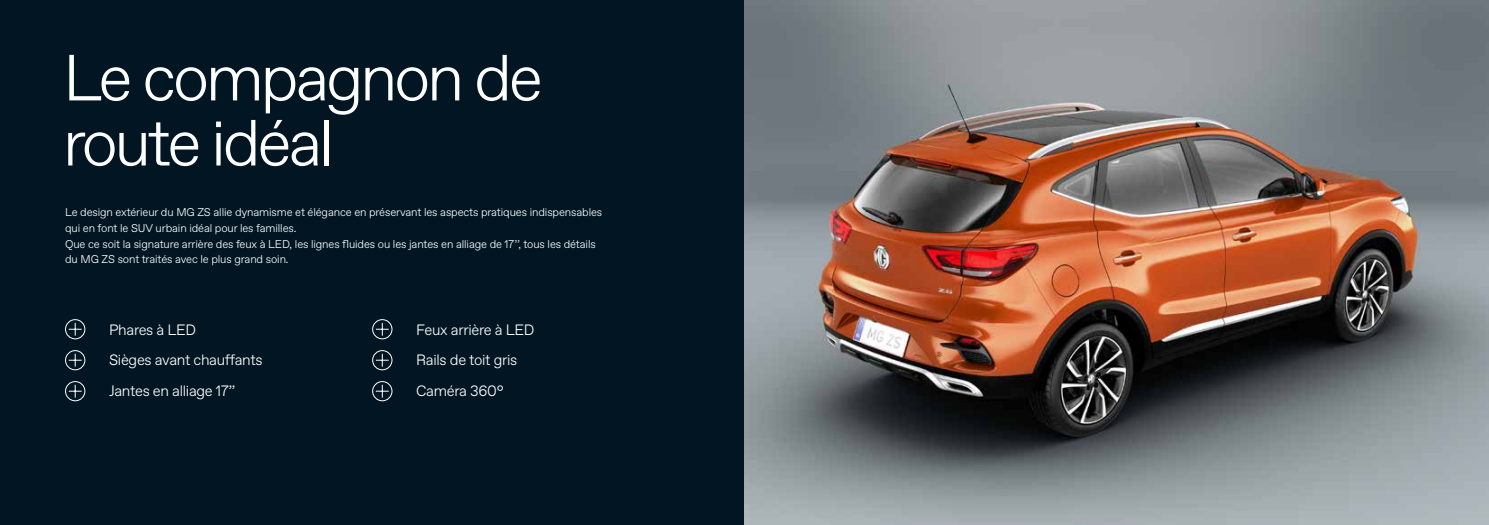
<style>
.page{position:relative;width:1489px;height:525px;background:#fff}
.page>*{position:absolute;margin:0;border:0;box-sizing:border-box;transform-origin:0 0}
.t1{font:300 65px/65px "Favorit Std";letter-spacing:-.05em;color:#fff}
.t2{font:300 15px "Favorit Std";letter-spacing:-.02em;color:#fff}
.t3{font:300 11.25px/15.6px "Favorit Std";letter-spacing:-.01em;color:#fff}
</style>
<div class="page">
<div style="left:0;top:0;width:744px;height:524px;background:#011622"></div>
<img style="left:744px;top:0;width:744px;height:524px">
<svg style="left:65px;top:319px;width:21px;height:20px"></svg>
<svg style="left:372px;top:319px;width:21px;height:20px"></svg>
<svg style="left:65px;top:350px;width:21px;height:20px"></svg>
<svg style="left:372px;top:350px;width:21px;height:20px"></svg>
<svg style="left:65px;top:381px;width:21px;height:20px"></svg>
<svg style="left:372px;top:381px;width:21px;height:20px"></svg>
<h1 class="t1" style="left:63px;top:43px;width:481px">Le compagnon de route idéal</h1>
<p class="t3" style="left:65px;top:204px;width:538px">Le design extérieur du MG ZS allie dynamisme et élégance en préservant les aspects pratiques indispensables qui en font le SUV urbain idéal pour les familles.<br>Que ce soit la signature arrière des feux à LED, les lignes fluides ou les jantes en alliage de 17’’, tous les détails du MG ZS sont traités avec le plus grand soin.</p>
<h2 class="t2" style="left:109px;top:319px;width:89px">Phares à LED</h2>
<h2 class="t2" style="left:416px;top:319px;width:120px">Feux arrière à LED</h2>
<h2 class="t2" style="left:109px;top:350px;width:155px">Sièges avant chauffants</h2>
<h2 class="t2" style="left:416px;top:350px;width:103px">Rails de toit gris</h2>
<h2 class="t2" style="left:109px;top:381px;width:128px">Jantes en alliage 17”</h2>
<h2 class="t2" style="left:416px;top:381px;width:89px">Caméra 360°</h2>
</div>
